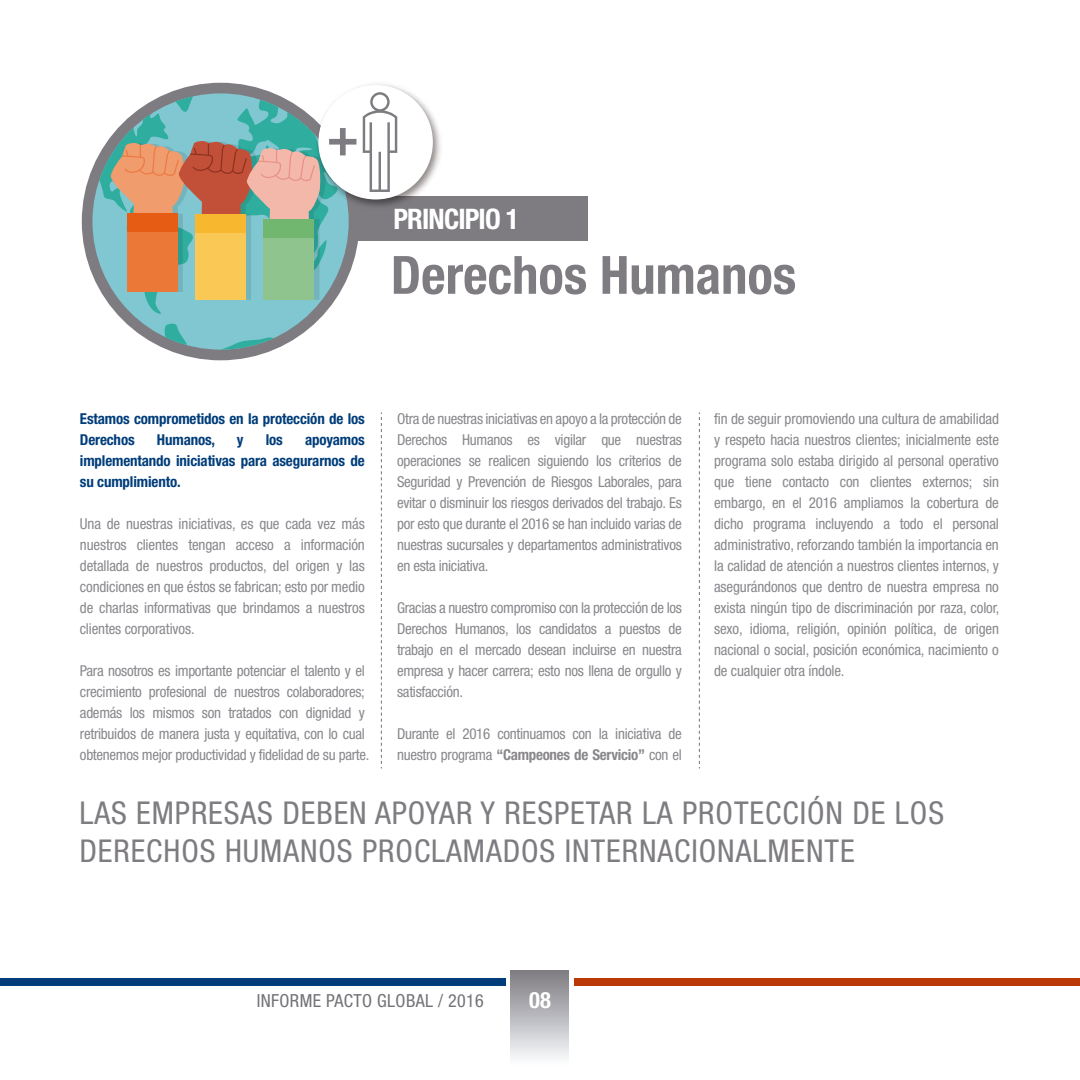
<style>
.page{position:relative;width:1080px;height:1080px;background:#fff}
.page>*{position:absolute;margin:0;border:0;box-sizing:border-box;transform-origin:0 0}
.t1{font:700 condensed 52.8px "Helvetica Neue";color:#7e7c81}
.t2{font:condensed 31.5px/37.8px "Helvetica Neue";letter-spacing:.03em;color:#7e7c81}
.t3{font:700 condensed 28.35px "Helvetica Neue";letter-spacing:-.03em;color:#fff}
.t4{font:700 condensed 22.5px "Helvetica Neue";color:#fff}
.t5{font:condensed 18px "Helvetica Neue";letter-spacing:.02em;color:#727277}
.t6{font:condensed 15px/21px "Helvetica Neue";letter-spacing:-.02em;color:#89878c;text-align:justify}
.t7{font:700 condensed 15px/21px "Helvetica Neue";letter-spacing:-.01em;color:#003d7a}
.s1{font-weight:700}
</style>
<div class="page">
<div style="left:511px;top:970px;width:57px;height:110px;background:linear-gradient(to bottom,#7e7d84,#fff)"></div>
<svg style="left:82px;top:83px;width:277px;height:277px;fill:#7e7c81"></svg>
<div style="left:236px;top:196px;width:352px;height:44px;background:#7e7c81"></div>
<svg style="left:381px;top:412px;width:1px;height:356px"></svg>
<svg style="left:699px;top:412px;width:1px;height:356px"></svg>
<div style="left:0;top:979px;width:506px;height:7px;background:#003d7a"></div>
<div style="left:574px;top:979px;width:506px;height:7px;background:#bb3907"></div>
<img style="left:356px;top:84px;width:85px;height:123px">
<div style="left:318px;top:85px;width:115px;height:114px;background:#fff;border-radius:50%"></div>
<svg style="left:363px;top:92px;width:34px;height:100px"></svg>
<svg style="left:99px;top:96px;width:257px;height:254px"></svg>
<h3 class="t3" style="left:393px;top:202px;width:128px">PRINCIPIO 1</h3>
<h1 class="t1" style="left:391px;top:243px;width:407px">Derechos Humanos</h1>
<p class="t7" style="left:80px;top:408px;width:286px">Estamos comprometidos en la protección de los<br>Derechos</p>
<p class="t7" style="left:157px;top:429px;width:60px">Humanos,</p>
<p class="t7" style="left:237px;top:429px;width:8px">y</p>
<p class="t7" style="left:266px;top:429px;width:19px">los</p>
<p class="t7" style="left:80px;top:429px;width:286px;text-align:justify;text-indent:225px">apoyamos implementando iniciativas para asegurarnos de su cumplimiento.</p>
<p class="t6" style="left:80px;top:514px;width:286px">Una de nuestras iniciativas, es que cada vez más nuestros clientes tengan acceso a información detallada de nuestros productos, del origen y las condiciones en que éstos se fabrican; esto por medio de charlas informativas que brindamos a nuestros clientes corporativos.</p>
<p class="t6" style="left:80px;top:661px;width:291px;text-align:left">Para nosotros es importante potenciar el talento y el crecimiento profesional de nuestros colaboradores; además los mismos son tratados con dignidad y retribuidos de manera justa y equitativa, con lo cual obtenemos mejor productividad y fidelidad de su parte.</p>
<p class="t6" style="left:397px;top:409px;width:286px">Otra de nuestras iniciativas en apoyo a la protección de Derechos Humanos es vigilar que nuestras operaciones se realicen siguiendo los criterios de Seguridad y Prevención de Riesgos Laborales, para evitar o disminuir los riesgos derivados del trabajo. Es por esto que durante el 2016 se han incluido varias de nuestras sucursales y departamentos administrativos en esta iniciativa.</p>
<p class="t6" style="left:397px;top:598px;width:286px">Gracias a nuestro compromiso con la protección de los Derechos Humanos, los candidatos a puestos de trabajo en el mercado desean incluirse en nuestra empresa y hacer carrera; esto nos llena de orgullo y satisfacción.</p>
<p class="t6" style="left:397px;top:724px;width:286px">Durante el 2016 continuamos con la iniciativa de nuestro programa <span class="s1">“Campeones de Servicio”</span> con el</p>
<p class="t6" style="left:714px;top:409px;width:287px">fin de seguir promoviendo una cultura de amabilidad y respeto hacia nuestros clientes; inicialmente este programa solo estaba dirigido al personal operativo que tiene contacto con clientes externos; sin embargo, en el 2016 ampliamos la cobertura de dicho programa incluyendo a todo el personal administrativo, reforzando también la importancia en la calidad de atención a nuestros clientes internos, y asegurándonos que dentro de nuestra empresa no exista ningún tipo de discriminación por raza, color, sexo, idioma, religión, opinión política, de origen nacional o social, posición económica, nacimiento o de cualquier otra índole.</p>
<h2 class="t2" style="left:79px;top:794px;width:866px">LAS EMPRESAS DEBEN APOYAR Y RESPETAR LA PROTECCIÓN DE LOS<br>DERECHOS HUMANOS PROCLAMADOS INTERNACIONALMENTE</h2>
<p class="t5" style="left:257px;top:990px;width:228px">INFORME PACTO GLOBAL / 2016</p>
<h3 class="t4" style="left:529px;top:986px;width:23px">08</h3>
</div>
